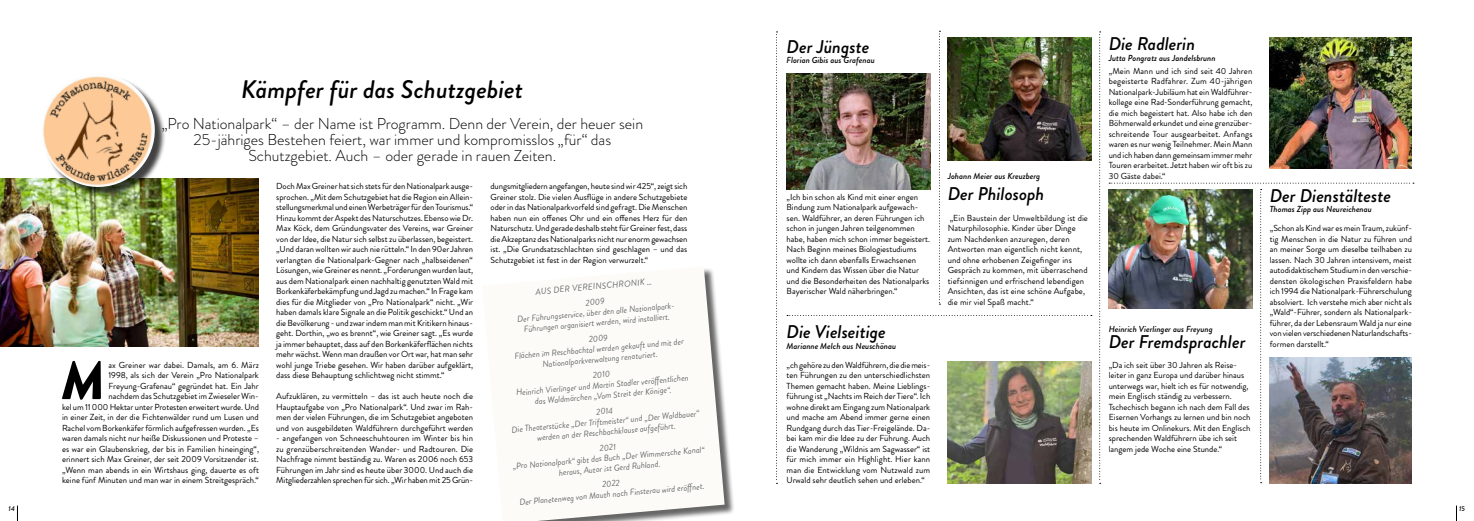
<style>
.page{position:relative;width:1474px;height:521px;background:#fff}
.page>*{position:absolute;margin:0;border:0;box-sizing:border-box;transform-origin:0 0}
.Lauftext{font:italic 900 53.73px "Brandon Grotesque";color:#000}
.Headline{font:italic 500 25.38px "Brandon Grotesque";color:#000}
.Headline_2{font:italic 500 18.38px "Brandon Grotesque";color:#000}
.Zusatzinfo{font:italic 500 18.38px "Brandon Grotesque";color:#000}
.Subheadline{font:300 15.75px/15.8px "Brandon Grotesque";color:#000;text-align:center}
.Lauftext-2{font:8.75px/10.5px "Brandon Grotesque";color:#000;text-align:justify}
.Zitat_II{font:8.75px/10.5px "Brandon Grotesque";color:#000}
.t1{font:italic 8.75px/10.5px "Brandon Grotesque";color:#424847;text-align:center}
.Headline_2-2{font:italic 500 8.75px "Brandon Grotesque";color:#000}
.Zusatzinfo-2{font:italic 500 8.75px "Brandon Grotesque";color:#000}
.t2{font:italic 500 7px "Brandon Grotesque";color:#000}
</style>
<div class="page">
<svg style="left:1456px;top:505px;width:1px;height:16px"></svg>
<svg style="left:17px;top:505px;width:1px;height:16px"></svg>
<div style="left:483px;top:268px;width:252px;height:253px;background:#000;opacity:.75"></div>
<svg style="left:483px;top:268px;width:241px;height:253px"></svg>
<img style="left:0;top:179px;width:259px;height:168px">
<div style="left:43px;top:75px;width:123px;height:123px;background:#000;opacity:.75"></div>
<img style="left:36px;top:75px;width:125px;height:118px">
<img style="left:786px;top:74px;width:144px;height:115px">
<img style="left:947px;top:37px;width:144px;height:123px">
<img style="left:1269px;top:37px;width:142px;height:131px">
<img style="left:947px;top:361px;width:144px;height:123px">
<svg style="left:776px;top:32px;width:1px;height:452px"></svg>
<svg style="left:939px;top:31px;width:1px;height:274px"></svg>
<svg style="left:1099px;top:32px;width:1px;height:452px"></svg>
<svg style="left:787px;top:315px;width:304px;height:1px"></svg>
<img style="left:1109px;top:183px;width:304px;height:300px">
<p class="Headline_2" style="left:1108px;top:31px;width:88px">Die Radlerin</p>
<p class="Headline_2-2" style="left:1108px;top:51px;width:108px">Jutta Pongratz aus Jandelsbrunn</p>
<p class="Lauftext-2" style="left:1108px;top:65px;width:145px">„Mein Mann und ich sind seit 40 Jahren begeisterte Radfahrer. Zum 40-jährigen Nationalpark-Jubiläum hat ein Waldführer&shy;kollege eine Rad-Sonderführung gemacht, die mich begeistert hat. Also habe ich den Böhmerwald erkundet und eine grenzüber&shy;schreitende Tour ausgearbeitet. Anfangs waren es nur wenig Teilnehmer. Mein Mann und ich haben dann gemeinsam immer mehr Touren erarbeitet. Jetzt haben wir oft bis zu 30 Gäste dabei.“</p>
<p class="Zusatzinfo" style="left:786px;top:33px;width:84px">Der Jüngste</p>
<p class="Zusatzinfo-2" style="left:786px;top:54px;width:90px">Florian Gibis aus Grafenau</p>
<p class="Headline" style="left:241px;top:72px;width:283px">Kämpfer für das Schutzgebiet</p>
<p class="Subheadline" style="left:161px;top:116px;width:483px">„Pro Nationalpark“ – der Name ist Programm. Denn der Verein, der heuer sein<br>25-jähriges Bestehen feiert, war immer und kompromisslos „für“ das<br>Schutzgebiet. Auch – oder gerade in rauen Zeiten.</p>
<p class="Zusatzinfo-2" style="left:947px;top:169px;width:94px">Johann Meier aus Kreuzberg</p>
<p class="Headline_2" style="left:947px;top:181px;width:98px">Der Philosoph</p>
<p class="Zitat_II" style="left:947px;top:212px;width:142px">„Ein Baustein der Umweltbildung ist die Naturphilosophie. Kinder über Dinge zum Nachdenken anzuregen, deren Antworten man eigentlich nicht kennt, und ohne erhobenen Zeigefinger ins Gespräch zu kommen, mit überraschend tiefsinnigen und erfrischend lebendigen Ansichten, das ist eine schöne Aufgabe, die mir viel Spaß macht.“</p>
<p class="Lauftext-2" style="left:490px;top:181px;width:198px">dungsmitgliedern angefangen, heute sind wir 425“, zeigt sich Greiner stolz. Die vielen Ausflüge in andere Schutzgebiete oder in das Nationalparkvorfeld sind gefragt. Die Menschen haben nun ein offenes Ohr und ein offenes Herz für den Naturschutz. Und gerade deshalb steht für Greiner fest, dass die Akzeptanz des Nationalparks nicht nur enorm gewachsen ist. „Die Grundsatzschlachten sind geschlagen – und das Schutzgebiet ist fest in der Region verwurzelt.“</p>
<p class="t1" style="left:535px;top:284px;width:118px;line-height:15.5px;rotate:-5deg">AUS DER VEREINSCHRONIK …<br>2009</p>
<p class="t1" style="left:517px;top:314px;width:160px;rotate:-5deg">Der Führungsservice, über den alle Nationalpark-<br>Führungen organisiert werden, wird installiert.</p>
<p class="t1" style="left:513px;top:340px;width:171px;rotate:-5deg">2009<br>Flächen im Reschbachtal werden gekauft und mit der<br>Nationalparkverwaltung renaturiert.</p>
<p class="t1" style="left:515px;top:377px;width:175px;rotate:-5deg">2010<br>Heinrich Vierlinger und Martin Stadler veröff entlichen das Waldmärchen „Vom Streit der Könige“.</p>
<p class="t1" style="left:510px;top:414px;width:190px;rotate:-5deg">2014<br>Die Theaterstücke „Der Triftmeister“ und „Der Waldbauer“ werden an der Reschbachklause aufgeführt.</p>
<p class="t1" style="left:511px;top:450px;width:194px;rotate:-5deg">2021<br>„Pro Nationalpark“ gibt das Buch „Der Wimmersche Kanal“ heraus, Autor ist Gerd Ruhland.</p>
<p class="t1" style="left:518px;top:486px;width:187px;rotate:-5deg">2022<br>Der Planetenweg von Mauth nach Finsterau wird eröff net.</p>
<p class="Lauftext-2" style="left:276px;top:181px;width:198px">Doch Max Greiner hat sich stets für den Nationalpark ausge&shy;sprochen. „Mit dem Schutzgebiet hat die Region ein Allein&shy;stellungsmerkmal und einen Werbeträger für den Tourismus.“ Hinzu kommt der Aspekt des Naturschutzes. Ebenso wie Dr.<br>Max Köck, dem Gründungsvater des Vereins, war Greiner von der Idee, die Natur sich selbst zu überlassen, begeistert. „Und daran wollten wir auch nie rütteln.“ In den 90er Jahren verlangten die Nationalpark-Gegner nach „halbseidenen“ Lösungen, wie Greiner es nennt. „Forderungen wurden laut, aus dem Nationalpark einen nachhaltig genutzten Wald mit Borkenkäferbekämpfung und Jagd zu machen.“ In Frage kam dies für die Mitglieder von „Pro Nationalpark“ nicht. „Wir haben damals klare Signale an die Politik geschickt.“ Und an die Bevölkerung - und zwar indem man mit Kritikern hinaus&shy;geht. Dorthin, „wo es brennt“, wie Greiner sagt. „Es wurde ja immer behauptet, dass auf den Borkenkäferflächen nichts mehr wächst. Wenn man draußen vor Ort war, hat man sehr wohl junge Triebe gesehen. Wir haben darüber aufgeklärt, dass diese Behauptung schlichtweg nicht stimmt.“</p>
<p class="Lauftext-2" style="left:276px;top:391px;width:198px">Aufzuklären, zu vermitteln – das ist auch heute noch die Hauptaufgabe von „Pro Nationalpark“. Und zwar im Rah&shy;men der vielen Führungen, die im Schutzgebiet angeboten und von ausgebildeten Waldführern durchgeführt werden</p>
<p class="Lauftext-2" style="left:276px;top:433px;width:198px">- angefangen von Schneeschuhtouren im Winter bis hin zu grenzüberschreitenden Wander- und Radtouren. Die Nachfrage nimmt beständig zu. Waren es 2006 noch 653<br>Führungen im Jahr sind es heute über 3000. Und auch die Mitgliederzahlen sprechen für sich. „Wir haben mit 25 Grün-</p>
<p class="Headline_2" style="left:1269px;top:183px;width:123px">Der Dienstälteste</p>
<p class="Headline_2-2" style="left:1269px;top:203px;width:104px">Thomas Zipp aus Neureichenau</p>
<p class="Lauftext-2" style="left:1269px;top:223px;width:144px">„Schon als Kind war es mein Traum, zukünf&shy;tig Menschen in die Natur zu führen und an meiner Sorge um dieselbe teilhaben zu lassen. Nach 30 Jahren intensivem, meist autodidaktischem Studium in den verschie&shy;densten ökologischen Praxisfeldern habe ich 1994 die Nationalpark-Führerschulung absolviert. Ich verstehe mich aber nicht als „Wald“-Führer, sondern als Nationalpark&shy;führer, da der Lebensraum Wald ja nur eine von vielen verschiedenen Naturlandschafts&shy;formen darstellt.“</p>
<p class="Zitat_II" style="left:786px;top:191px;width:145px">„Ich bin schon als Kind mit einer engen Bindung zum Nationalpark aufgewach&shy;sen. Waldführer, an deren Führungen ich schon in jungen Jahren teilgenommen habe, haben mich schon immer begeistert.<br>Nach Beginn meines Biologiestudiums wollte ich dann ebenfalls Erwachsenen und Kindern das Wissen über die Natur und die Besonderheiten des Nationalparks Bayerischer Wald näherbringen.“</p>
<p class="Headline_2" style="left:786px;top:319px;width:101px">Die Vielseitige</p>
<p class="Headline_2-2" style="left:786px;top:340px;width:111px">Marianne Melch aus Neuschönau</p>
<p class="Lauftext-2" style="left:786px;top:359px;width:145px">„ch gehöre zu den Waldführern, die die meis&shy;ten Führungen zu den unterschiedlichsten Themen gemacht haben. Meine Lieblings&shy;führung ist „Nachts im Reich der Tiere“. Ich wohne direkt am Eingang zum Nationalpark und mache am Abend immer gerne einen Rundgang durch das Tier-Freigelände. Da&shy;bei kam mir die Idee zu der Führung. Auch die Wanderung „Wildnis am Sagwasser“ ist für mich immer ein Highlight. Hier kann man die Entwicklung vom Nutzwald zum Urwald sehr deutlich sehen und erleben.“</p>
<p class="Headline_2-2" style="left:1108px;top:323px;width:105px">Heinrich Vierlinger aus Freyung</p>
<p class="Headline_2" style="left:1108px;top:329px;width:138px">Der Fremdsprachler</p>
<p class="Zitat_II" style="left:1108px;top:359px;width:143px">„Da ich seit über 30 Jahren als Reise&shy;leiter in ganz Europa und darüber hinaus unterwegs war, hielt ich es für notwendig, mein Englisch ständig zu verbessern.<br>Tschechisch begann ich nach dem Fall des Eisernen Vorhangs zu lernen und bin noch bis heute im Onlinekurs. Mit den Englisch sprechenden Waldführern übe ich seit langem jede Woche eine Stunde.“</p>
<p class="Lauftext" style="left:62px;top:342px;width:45px">M</p>
<p class="Lauftext-2" style="left:62px;top:359px;width:198px;text-align:right">ax Greiner war dabei. Damals, am 6. März<br>1998, als sich der Verein „Pro Nationalpark Freyung-Grafenau“ gegründet hat. Ein Jahr<br>nachdem das Schutzgebiet im Zwieseler Win-<br>kel um 11 000 Hektar unter Protesten erweitert wurde. Und in einer Zeit, in der die Fichtenwälder rund um Lusen und Rachel vom Borkenkäfer förmlich aufgefressen wurden. „Es waren damals nicht nur heiße Diskussionen und Proteste – es war ein Glaubenskrieg, der bis in Familien hineinging“, erinnert sich Max Greiner, der seit 2009 Vorsitzender ist. „Wenn man abends in ein Wirtshaus ging, dauerte es oft keine fünf Minuten und man war in einem Streitgespräch.“</p>
<p class="t2" style="left:9px;top:504px;width:8px">14</p>
<p class="t2" style="left:1458px;top:504px;width:7px">15</p>
</div>
